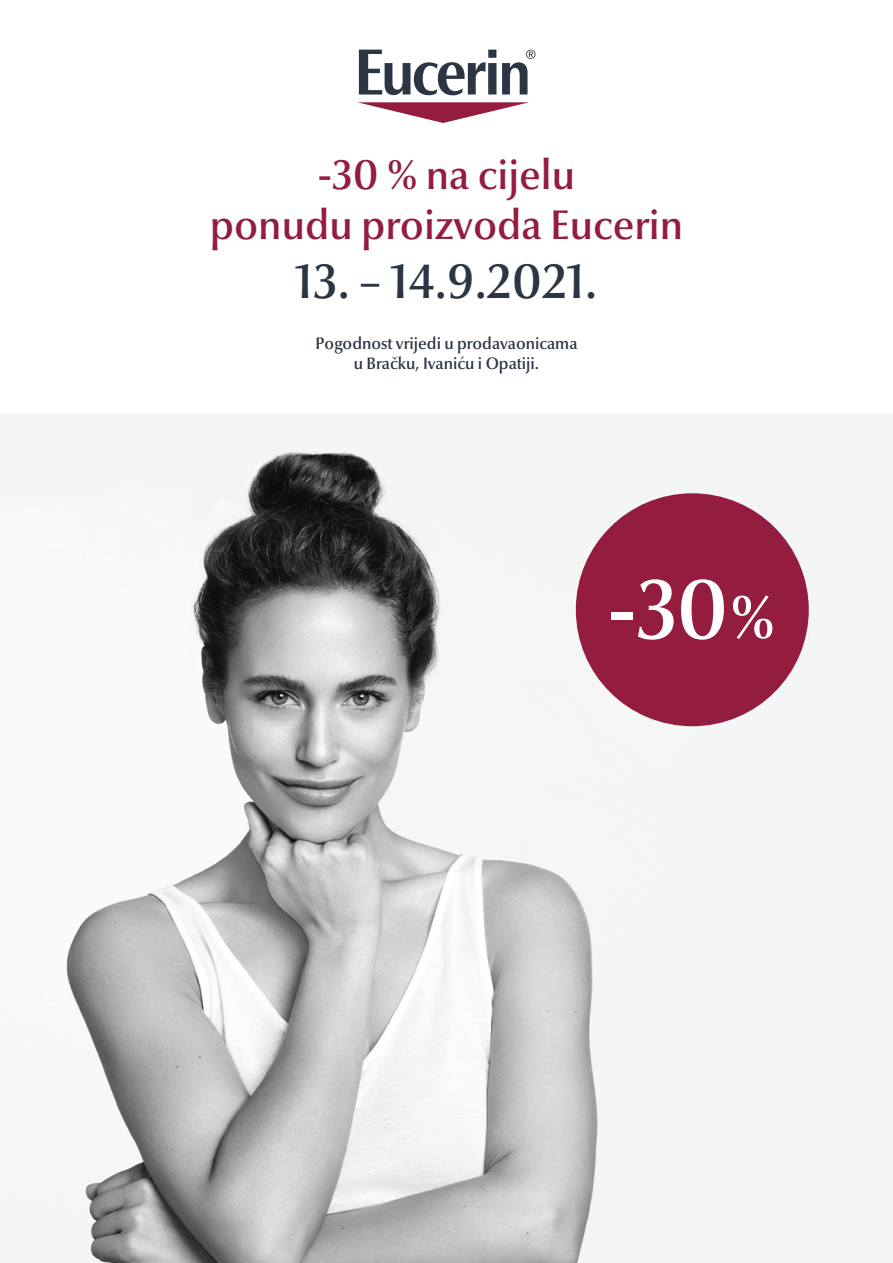
<style>
.page{position:relative;width:893px;height:1263px;background:#fff}
.page>*{position:absolute;margin:0;border:0;box-sizing:border-box;transform-origin:0 0}
.t1{font:600 84.6px "Eucerina Europe";color:#fff}
.t2{font:600 48.9px "Eucerina Europe";color:#2b3543}
.t3{font:600 42px/50.2px "Eucerina Europe";color:#941c3f;text-align:center}
.t4{font:600 16.8px/20.1px "Eucerina Europe";color:#2b3543;text-align:center}
.s1{font-size:61.5px}
</style>
<div class="page">
<img style="left:0;top:413px;width:893px;height:850px">
<div style="left:576px;top:493px;width:233px;height:233px;background:#941c3f;border-radius:50%"></div>
<svg style="left:358px;top:102px;width:171px;height:21px"></svg>
<svg style="left:359px;top:50px;width:176px;height:45px"></svg>
<h3 class="t3" style="left:210px;top:150px;width:475px">-30 % na cijelu<br>ponudu proizvoda Eucerin</h3>
<h2 class="t2" style="left:296px;top:253px;width:303px">13. – 14.9.2021.</h2>
<p class="t4" style="left:315px;top:334px;width:263px">Pogodnost vrijedi u prodavaonicama u Bračku, Ivaniću i Opatiji.</p>
<h1 class="t1" style="left:608px;top:561px;width:169px">-30<span class="s1">%</span></h1>
</div>
